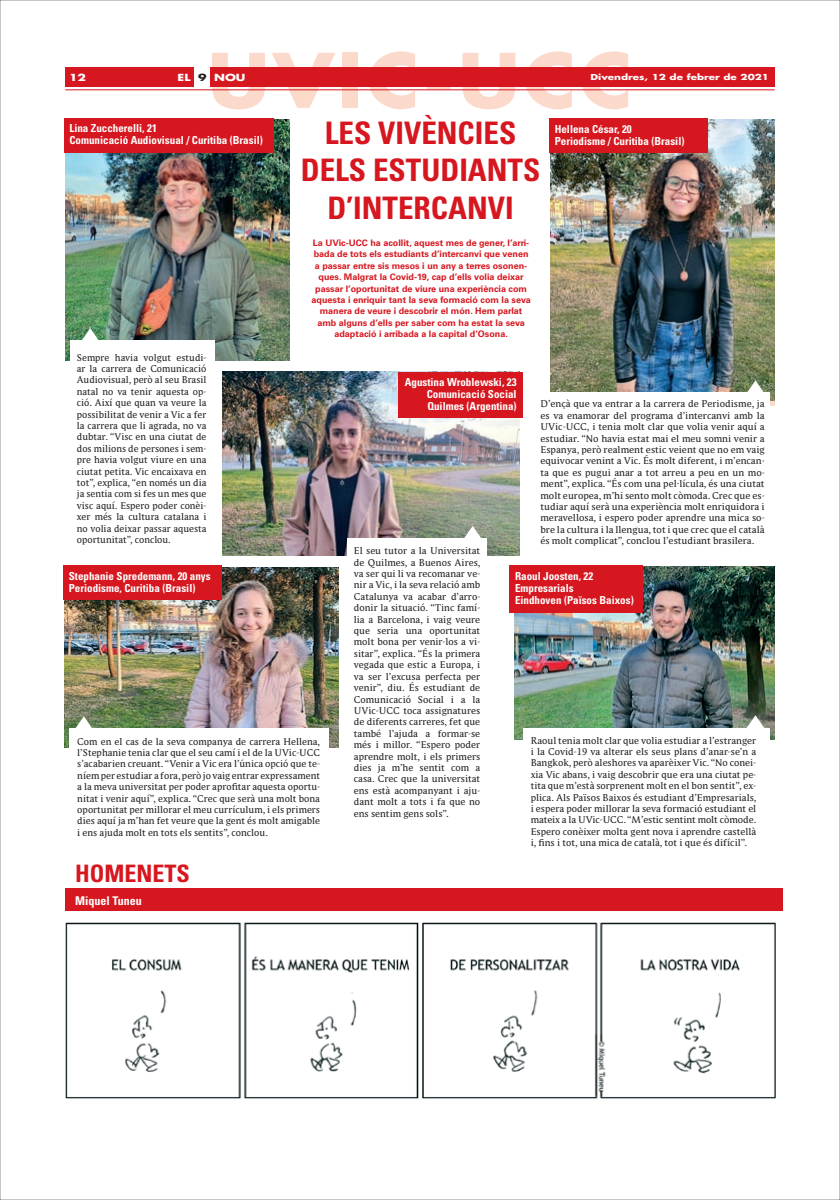
<style>
.page{position:relative;width:840px;height:1200px;background:#fff}
.page>*{position:absolute;margin:0;border:0;box-sizing:border-box;transform-origin:0 0}
.t1{font:700 73px "Futura";letter-spacing:.04em;color:#fcdacb;scale:1.1 1}
.t2{font:700 condensed 31px/37.2px "Univers";color:#d7171f;text-align:center}
.t3{font:700 condensed 24px "Univers";color:#d7171f}
.t4{font:700 condensed 12px "Univers";color:#fff}
.t5{font:700 condensed 11px/12px "Univers";color:#fff}
.t6{font:700 9.5px "Futura";color:#fff;scale:1.3 1}
.t7{font:9px/11.4px "Parable LF";color:#231f20;text-align:justify}
.t8{font:700 9px/11.4px "Univers";color:#d7171f;text-align:center}
.t9{font:700 8px "Futura";color:#fff;scale:1.3 1}
.s1{color:#231f20}
</style>
<div class="page">
<div style="left:65px;top:67px;width:709px;height:19px;background:#d7171f"></div>
<div style="left:194px;top:67px;width:16px;height:20px;background:#fff"></div>
<hr style="left:65px;top:90px;width:709px;height:1px;background:#d7171f">
<div style="left:65px;top:888px;width:717px;height:22px;background:#d7171f"></div>
<img style="left:65px;top:922px;width:711px;height:177px">
<img style="left:65px;top:119px;width:224px;height:241px">
<img style="left:550px;top:119px;width:224px;height:281px">
<img style="left:64px;top:567px;width:275px;height:180px">
<img style="left:514px;top:566px;width:260px;height:173px">
<img style="left:222px;top:372px;width:297px;height:183px">
<div style="left:70px;top:340px;width:145px;height:102px;background:#fff"></div>
<svg style="left:79px;top:328px;width:22px;height:12px"></svg>
<div style="left:347px;top:538px;width:139px;height:102px;background:#fff"></div>
<svg style="left:461px;top:525px;width:22px;height:13px"></svg>
<div style="left:522px;top:728px;width:247px;height:61px;background:#fff"></div>
<svg style="left:743px;top:715px;width:23px;height:13px"></svg>
<div style="left:69px;top:728px;width:259px;height:62px;background:#fff"></div>
<svg style="left:72px;top:716px;width:23px;height:12px"></svg>
<div style="left:528px;top:392px;width:241px;height:103px;background:#fff"></div>
<svg style="left:743px;top:380px;width:23px;height:12px"></svg>
<div style="left:63px;top:565px;width:158px;height:34px;background:#d7171f"></div>
<div style="left:397px;top:372px;width:125px;height:45px;background:#d7171f"></div>
<div style="left:64px;top:118px;width:209px;height:34px;background:#d7171f"></div>
<div style="left:548px;top:119px;width:159px;height:34px;background:#d7171f"></div>
<div style="left:509px;top:565px;width:133px;height:47px;background:#d7171f"></div>
<p class="t1" style="left:207px;top:32px;width:388px">UVIC-UCC</p>
<p class="t6" style="left:69px;top:71px;width:15px">12</p>
<p class="t6" style="left:177px;top:71px;width:54px">EL <span class="s1">9</span> NOU</p>
<p class="t9" style="left:590px;top:71px;width:139px">Divendres, 12 de febrer de 2021</p>
<p class="t2" style="left:300px;top:114px;width:238px">LES VIVÈNCIES<br>DELS ESTUDIANTS<br>D’INTERCANVI</p>
<p class="t5" style="left:69px;top:122px;width:195px">Lina Zuccherelli, 21<br>Comunicació Audiovisual / Curitiba (Brasil)</p>
<p class="t5" style="left:554px;top:123px;width:131px">Hellena César, 20<br>Periodisme / Curitiba (Brasil)</p>
<p class="t8" style="left:311px;top:237px;width:220px">La UVic-UCC ha acollit, aquest mes de gener, l’arri&shy;bada de tots els estudiants d’intercanvi que venen a passar entre sis mesos i un any a terres osonen&shy;ques. Malgrat la Covid-19, cap d’ells volia deixar passar l’oportunitat de viure una experiència com aquesta i enriquir tant la seva formació com la seva manera de veure i descobrir el món. Hem parlat amb alguns d’ells per saber com ha estat la seva adaptació i arribada a la capital d’Osona.</p>
<p class="t7" style="left:77px;top:351px;width:131px">Sempre havia volgut estudi&shy;ar la carrera de Comunicació Audiovisual, però al seu Brasil natal no va tenir aquesta op&shy;ció. Així que quan va veure la possibilitat de venir a Vic a fer la carrera que li agrada, no va dubtar. “Visc en una ciutat de dos milions de persones i sem&shy;pre havia volgut viure en una ciutat petita. Vic encaixava en tot”, explica, “en només un dia ja sentia com si fes un mes que visc aquí. Espero poder conèi&shy;xer més la cultura catalana i no volia deixar passar aquesta oportunitat”, conclou.</p>
<p class="t5" style="left:69px;top:570px;width:143px">Stephanie Spredemann, 20 anys<br>Periodisme, Curitiba (Brasil)</p>
<p class="t7" style="left:77px;top:735px;width:244px">Com en el cas de la seva companya de carrera Hellena, l’Stephanie tenia clar que el seu camí i el de la UVic-UCC s’acabarien creuant. “Venir a Vic era l’única opció que te&shy;níem per estudiar a fora, però jo vaig entrar expressament a la meva universitat per poder aprofitar aquesta oportu&shy;nitat i venir aquí”, explica. “Crec que serà una molt bona oportunitat per millorar el meu currículum, i els primers dies aquí ja m’han fet veure que la gent és molt amigable i ens ajuda molt en tots els sentits”, conclou.</p>
<p class="t3" style="left:75px;top:858px;width:116px">Homenets</p>
<p class="t4" style="left:75px;top:893px;width:68px">Miquel Tuneu</p>
<p class="t5" style="left:426px;top:376px;width:91px;text-align:justify;text-indent:-22px">Agustina Wroblewski, 23<br>Comunicació Social Quilmes (Argentina)</p>
<p class="t7" style="left:540px;top:398px;width:226px">D’ençà que va entrar a la carrera de Periodisme, ja es va enamorar del programa d’intercanvi amb la UVic-UCC, i tenia molt clar que volia venir aquí a estudiar. “No havia estat mai el meu somni venir a Espanya, però realment estic veient que no em vaig equivocar venint a Vic. És molt diferent, i m’encan&shy;ta que es pugui anar a tot arreu a peu en un mo&shy;ment”, explica. “És com una pel·lícula, és una ciutat molt europea, m’hi sento molt còmoda. Crec que es&shy;tudiar aquí serà una experiència molt enriquidora i meravellosa, i espero poder aprendre una mica so&shy;bre la cultura i la llengua, tot i que crec que el català és molt complicat”, conclou l’estudiant brasilera.</p>
<p class="t7" style="left:353px;top:545px;width:128px">El seu tutor a la Universitat de Quilmes, a Buenos Aires, va ser qui li va recomanar ve&shy;nir a Vic, i la seva relació amb Catalunya va acabar d’arro&shy;donir la situació. “Tinc famí&shy;lia a Barcelona, i vaig veure que seria una oportunitat molt bona per venir-los a vi&shy;sitar”, explica. “És la primera vegada que estic a Europa, i va ser l’excusa perfecta per venir”, diu. És estudiant de Comunicació Social i a la UVic-UCC toca assignatures de diferents carreres, fet que també l’ajuda a formar-se més i millor. “Espero poder aprendre molt, i els primers dies ja m’he sentit com a casa. Crec que la universitat ens està acompanyant i aju&shy;dant molt a tots i fa que no ens sentim gens sols”.</p>
<p class="t5" style="left:514px;top:570px;width:120px">Raoul Joosten, 22<br>Empresarials<br>Eindhoven (Països Baixos)</p>
<p class="t7" style="left:530px;top:734px;width:227px">Raoul tenia molt clar que volia estudiar a l’estranger i la Covid-19 va alterar els seus plans d’anar-se’n a Bangkok, però aleshores va aparèixer Vic. “No conei&shy;xia Vic abans, i vaig descobrir que era una ciutat pe&shy;tita que m’està sorprenent molt en el bon sentit”, ex&shy;plica. Als Països Baixos és estudiant d’Empresarials, i espera poder millorar la seva formació estudiant el mateix a la UVic-UCC. “M’estic sentint molt còmode.<br>Espero conèixer molta gent nova i aprendre castellà i, fins i tot, una mica de català, tot i que és difícil”.</p>
</div>
